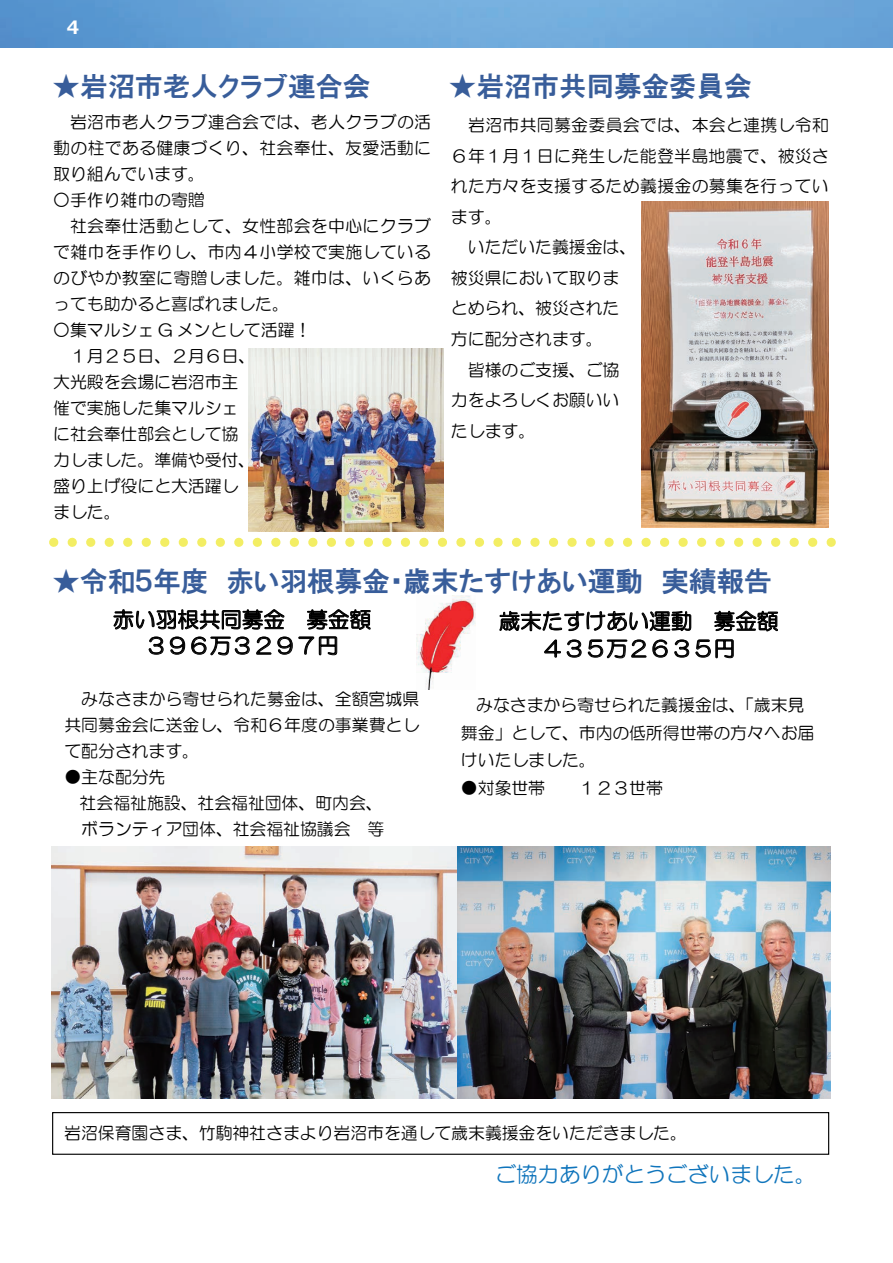
<style>
.page{position:relative;width:893px;height:1263px;background:#fff}
.page>*{position:absolute;margin:0;border:0;box-sizing:border-box;transform-origin:0 0}
.t1{font:27.6px "HGP Gothic E";color:#385d9a}
.t2{font:21.45px/26.1px "HG Maru Gothic MPRO";color:#000;text-align:center}
.t3{font:21.45px "HG Maru Gothic MPRO";color:#1075bc}
.t4{font:700 18.3px "Meiryo";color:#fff}
.t5{font:16.95px/26.1px "HG Maru Gothic MPRO";color:#000;text-align:justify}
.t6{font:16.95px "HG Maru Gothic MPRO";letter-spacing:.02em;color:#000}
</style>
<div class="page">
<img style="left:0;top:0;width:893px;height:47px">
<img style="left:416px;top:595px;width:60px;height:95px">
<svg style="left:54px;top:538px;width:777px;height:9px"></svg>
<div style="left:52px;top:1112px;width:777px;height:43px;border:1px solid #000"></div>
<img style="left:248px;top:349px;width:195px;height:182px">
<img style="left:641px;top:202px;width:187px;height:325px">
<img style="left:51px;top:846px;width:780px;height:253px">
<p class="t4" style="left:64px;top:14px;width:20px">４</p>
<h1 class="t1" style="left:53px;top:73px;width:320px">★岩沼市老人クラブ連合会</h1>
<p class="t5" style="left:53px;top:109px;width:379px;text-indent:17px">岩沼市老人クラブ連合会では、老人クラブの活動の柱である健康づくり、社会奉仕、友愛活動に取り組んでいます。</p>
<p class="t5" style="left:53px;top:187px;width:153px">○手作り雑巾の寄贈</p>
<p class="t6" style="left:70px;top:217px;width:362px">社会奉仕活動として、女性部会を中心にクラブ</p>
<p class="t6" style="left:53px;top:243px;width:379px">で雑巾を手作りし、市内４小学校で実施している</p>
<p class="t6" style="left:53px;top:269px;width:379px">のびやか教室に寄贈しました。雑巾は、いくらあ</p>
<p class="t5" style="left:53px;top:291px;width:237px">っても助かると喜ばれました。</p>
<p class="t5" style="left:53px;top:317px;width:103px">○集マルシェ</p>
<p class="t5" style="left:177px;top:317px;width:136px">メンとして活躍！</p>
<p class="t5" style="left:70px;top:343px;width:187px">１月２５日、２月６日、</p>
<p class="t5" style="left:53px;top:369px;width:187px">大光殿を会場に岩沼市主</p>
<p class="t5" style="left:53px;top:395px;width:187px">催で実施した集マルシェ</p>
<p class="t5" style="left:53px;top:421px;width:187px">に社会奉仕部会として協</p>
<p class="t5" style="left:53px;top:447px;width:203px">力しました。準備や受付、</p>
<p class="t5" style="left:53px;top:473px;width:187px">盛り上げ役にと大活躍し</p>
<p class="t5" style="left:53px;top:499px;width:69px">ました。</p>
<h1 class="t1" style="left:449px;top:72px;width:304px">★岩沼市共同募金委員会</h1>
<p class="t6" style="left:468px;top:116px;width:362px">岩沼市共同募金委員会では、本会と連携し令和</p>
<p class="t6" style="left:451px;top:147px;width:379px">６年１月１日に発生した能登半島地震で、被災さ</p>
<p class="t6" style="left:451px;top:178px;width:379px">れた方々を支援するため義援金の募集を行ってい</p>
<p class="t5" style="left:451px;top:203px;width:52px">ます。</p>
<p class="t5" style="left:468px;top:234px;width:170px">いただいた義援金は、</p>
<p class="t5" style="left:451px;top:265px;width:170px">被災県において取りま</p>
<p class="t5" style="left:451px;top:295px;width:170px">とめられ、被災された</p>
<p class="t5" style="left:451px;top:326px;width:153px">方に配分されます。</p>
<p class="t5" style="left:468px;top:357px;width:153px">皆様のご支援、ご協</p>
<p class="t5" style="left:451px;top:387px;width:170px">力をよろしくお願いい</p>
<p class="t5" style="left:451px;top:418px;width:86px">たします。</p>
<h1 class="t1" style="left:53px;top:567px;width:721px">★令和５年度 赤い羽根募金・歳末たすけあい運動 実績報告</h1>
<p class="t2" style="left:113px;top:606px;width:267px">赤い羽根共同募金- 募金額-<br>３９６万３２９７円-</p>
<p class="t5" style="left:64px;top:686px;width:356px;text-indent:17px">みなさまから寄せられた募金は、全額宮城県共同募金会に送金し、令和６年度の事業費として配分されます。</p>
<p class="t5" style="left:80px;top:764px;width:306px;text-align:left;text-indent:-15px">●主な配分先<br>社会福祉施設、社会福祉団体、町内会、ボランティア団体、社会福祉協議会 等</p>
<p class="t2" style="left:499px;top:607px;width:288px;line-height:27.6px">歳末たすけあい運動- 募金額-<br>４３５万２６３５円-</p>
<p class="t5" style="left:461px;top:691px;width:355px;line-height:27.6px;text-align:left;text-indent:15px">みなさまから寄せられた義援金は、「歳末見舞金」として、市内の低所得世帯の方々へお届けいたしました。</p>
<p class="t5" style="left:461px;top:775px;width:204px">●対象世帯- - １２３世帯</p>
<p class="t5" style="left:64px;top:1120px;width:624px">岩沼保育園さま、竹駒神社さまより岩沼市を通して歳末義援金をいただきました。</p>
<p class="t3" style="left:495px;top:1164px;width:323px">ご協力ありがとうございました。</p>
</div>
